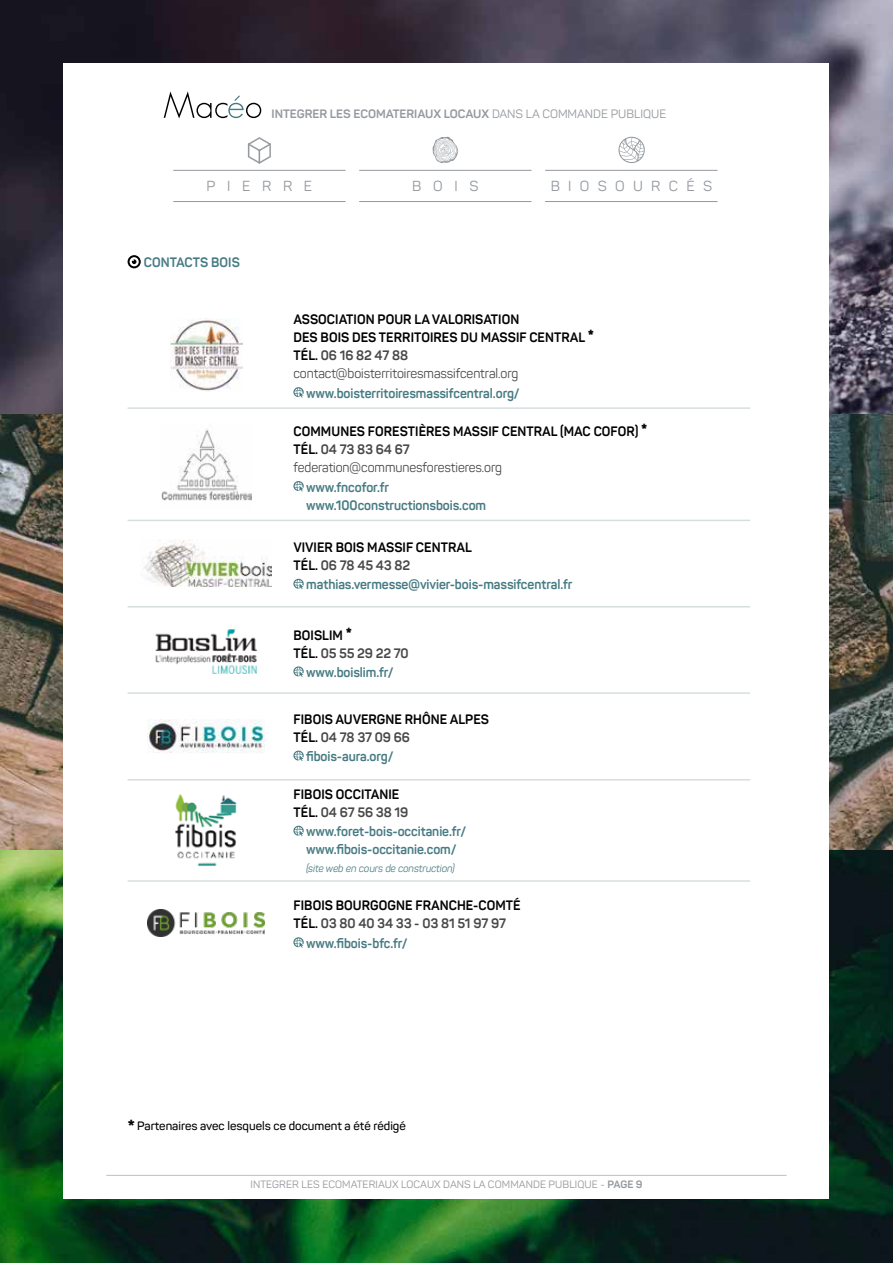
<style>
.page{position:relative;width:893px;height:1263px;background:#fff}
.page>*{position:absolute;margin:0;border:0;box-sizing:border-box;transform-origin:0 0}
.t1{font:14.4px "Panton";letter-spacing:.58em;color:#95999e}
.t2{font:700 13.5px/18px "Panton";letter-spacing:.005em;color:#000;scale:.95 1}
.t3{font:700 13.5px/18px "Panton";letter-spacing:-.005em;color:#477b83;scale:.95 1}
.t4{font:700 12px "Panton";color:#95999e}
.t5{font:600 12px "Panton";color:#000}
.t6{font:10.5px "Panton";letter-spacing:.01em;color:#95999e}
.t7{font:italic 10.5px "Panton";letter-spacing:-.005em;color:#477b83;scale:.95 1}
.s1{font-weight:400}
.s2{font-weight:900;font-size:18px}
.s3{color:#484848}
.s4{font-weight:400;color:#484848}
.s5{font-weight:900;font-size:21px}
.s6{font-weight:700}
</style>
<div class="page">
<img style="left:0;top:849px;width:893px;height:414px">
<img style="left:0;top:414px;width:893px;height:435px">
<img style="left:0;top:0;width:893px;height:414px">
<div style="left:64px;top:64px;width:765px;height:1135px;background:#fff"></div>
<hr style="left:106px;top:1175px;width:681px;height:1px;background:#c0c0c0">
<svg style="left:164px;top:91px;width:97px;height:27px"></svg>
<hr style="left:359px;top:170px;width:173px;height:1px;background:#95999e">
<hr style="left:359px;top:201px;width:173px;height:1px;background:#95999e">
<hr style="left:545px;top:170px;width:172px;height:1px;background:#95999e">
<hr style="left:545px;top:201px;width:172px;height:1px;background:#95999e">
<svg style="left:433px;top:137px;width:25px;height:26px"></svg>
<svg style="left:618px;top:137px;width:27px;height:26px"></svg>
<hr style="left:173px;top:170px;width:173px;height:1px;background:#95999e">
<hr style="left:173px;top:201px;width:173px;height:1px;background:#95999e">
<svg style="left:248px;top:137px;width:23px;height:27px"></svg>
<svg style="left:128px;top:255px;width:13px;height:13px"></svg>
<svg style="left:293px;top:387px;width:11px;height:11px"></svg>
<svg style="left:293px;top:481px;width:11px;height:11px"></svg>
<svg style="left:293px;top:579px;width:11px;height:10px"></svg>
<svg style="left:293px;top:666px;width:11px;height:11px"></svg>
<img style="left:170px;top:319px;width:72px;height:72px">
<img style="left:161px;top:429px;width:90px;height:72px">
<img style="left:144px;top:539px;width:128px;height:47px">
<img style="left:155px;top:629px;width:102px;height:44px">
<svg style="left:293px;top:751px;width:11px;height:10px"></svg>
<img style="left:148px;top:719px;width:117px;height:34px">
<svg style="left:293px;top:937px;width:11px;height:11px"></svg>
<img style="left:148px;top:909px;width:117px;height:28px">
<svg style="left:293px;top:826px;width:11px;height:10px"></svg>
<img style="left:175px;top:794px;width:62px;height:72px">
<hr style="left:128px;top:407px;width:622px;height:2px;background:#d7dee0">
<hr style="left:128px;top:520px;width:622px;height:1px;background:#d7dee0">
<hr style="left:128px;top:606px;width:622px;height:1px;background:#d7dee0">
<hr style="left:128px;top:692px;width:622px;height:2px;background:#d7dee0">
<hr style="left:128px;top:779px;width:622px;height:1px;background:#d7dee0">
<hr style="left:128px;top:880px;width:622px;height:2px;background:#d7dee0">
<p class="t4" style="left:272px;top:107px;width:396px">INTEGRER LES ECOMATERIAUX LOCAUX <span class="s1">DANS LA COMMANDE PUBLIQUE</span></p>
<p class="t1" style="left:207px;top:177px;width:107px">PIERRE</p>
<p class="t1" style="left:412px;top:177px;width:68px">BOIS</p>
<p class="t1" style="left:551px;top:177px;width:163px">BIOSOURCÉS</p>
<p class="t3" style="left:144px;top:253px;width:103px">CONTACTS BOIS</p>
<p class="t2" style="left:293px;top:310px;width:318px">ASSOCIATION POUR LA VALORISATION<br>DES BOIS DES TERRITOIRES DU MASSIF CENTRAL <span class="s2">* </span>TÉL. <span class="s3">06 16 82 47 88 </span><span class="s4">contact@boisterritoiresmassifcentral.org</span></p>
<p class="t3" style="left:306px;top:384px;width:226px">www.boisterritoiresmassifcentral.org/</p>
<p class="t2" style="left:293px;top:422px;width:374px">COMMUNES FORESTIÈRES MASSIF CENTRAL (MAC COFOR) <span class="s2">*<br></span>TÉL. <span class="s3">04 73 83 64 67<br></span><span class="s4">federation@communesforestieres.org</span></p>
<p class="t3" style="left:306px;top:478px;width:191px">www.fncofor.fr www.100constructionsbois.com</p>
<p class="t2" style="left:293px;top:538px;width:189px">VIVIER BOIS MASSIF CENTRAL<br>TÉL. <span class="s3">06 78 45 43 82</span></p>
<p class="t3" style="left:306px;top:575px;width:281px">mathias.vermesse@vivier-bois-massifcentral.fr</p>
<p class="t2" style="left:293px;top:626px;width:123px">BOISLIM <span class="s2">*<br></span>TÉL. <span class="s3">05 55 29 22 70</span></p>
<p class="t3" style="left:306px;top:663px;width:93px">www.boislim.fr/</p>
<p class="t2" style="left:293px;top:710px;width:207px">FIBOIS AUVERGNE RHÔNE ALPES<br>TÉL. <span class="s3">04 78 37 09 66</span></p>
<p class="t3" style="left:306px;top:747px;width:93px">fibois-aura.org/</p>
<p class="t2" style="left:293px;top:785px;width:122px">FIBOIS OCCITANIE<br>TÉL. <span class="s3">04 67 56 38 19</span></p>
<p class="t3" style="left:306px;top:822px;width:170px">www.foret-bois-occitanie.fr/ www.fibois-occitanie.com/</p>
<p class="t7" style="left:306px;top:862px;width:158px">(site web en cours de construction)</p>
<p class="t2" style="left:293px;top:896px;width:241px">FIBOIS BOURGOGNE FRANCHE-COMTÉ<br>TÉL. <span class="s3">03 80 40 34 33 - 03 81 51 97 97</span></p>
<p class="t3" style="left:306px;top:934px;width:108px">www.fibois-bfc.fr/</p>
<p class="t5" style="left:128px;top:1118px;width:280px"><span class="s5">*</span> Partenaires avec lesquels ce document a été rédigé</p>
<p class="t6" style="left:250px;top:1178px;width:394px">INTEGRER LES ECOMATERIAUX LOCAUX DANS LA COMMANDE PUBLIQUE - <span class="s6">PAGE 9</span></p>
</div>
